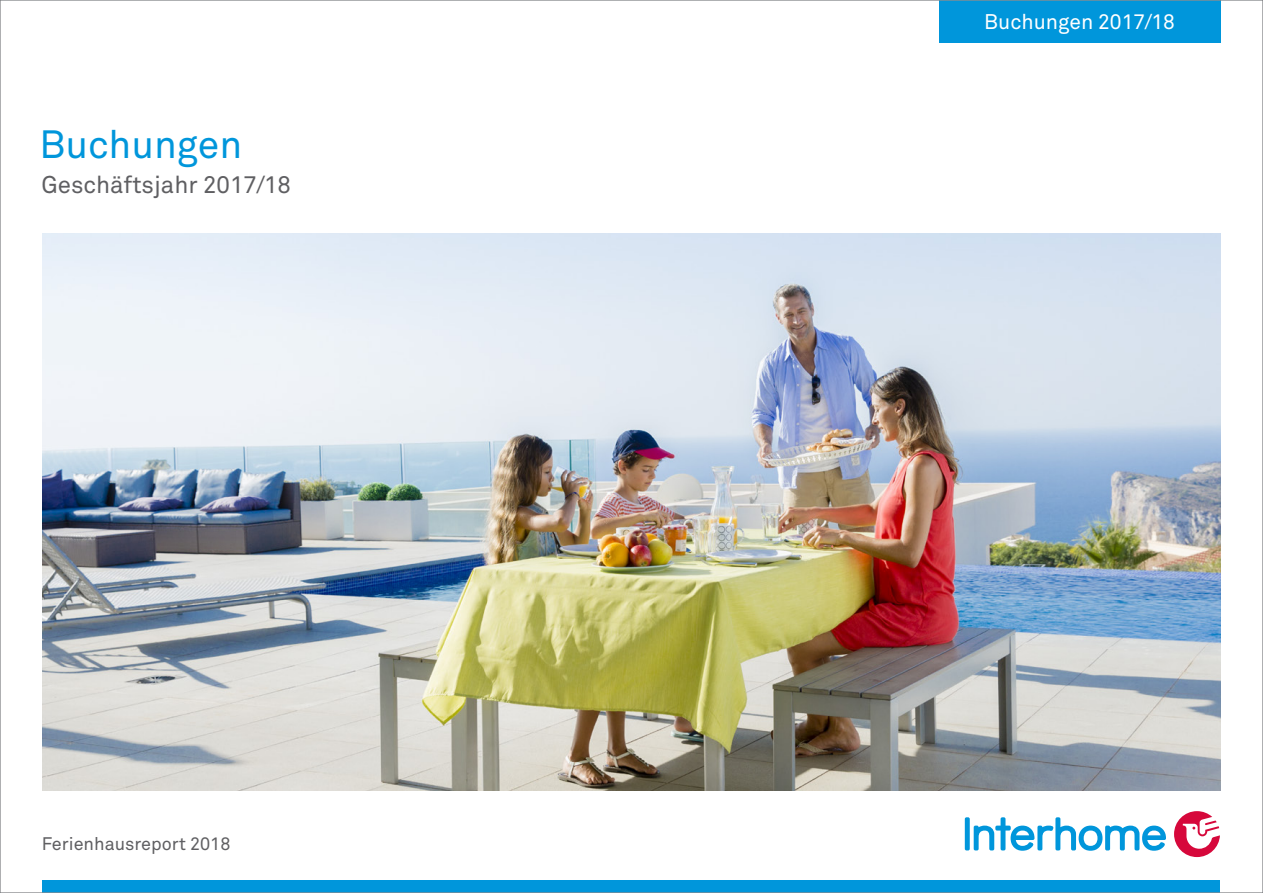
<style>
.page{position:relative;width:1263px;height:893px;background:#fff}
.page>*{position:absolute;margin:0;border:0;box-sizing:border-box;transform-origin:0 0}
.t1{font:39px "Akkurat Pro";color:#0096db}
.t2{font:24px "Akkurat Pro";color:#5f5f62}
.t3{font:21px "Akkurat Pro";color:#fff}
.t4{font:18px "Akkurat Pro";color:#5f5f62}
</style>
<div class="page">
<div style="left:43px;top:880px;width:1177px;height:13px;background:#0096db"></div>
<div style="left:965px;top:817px;width:5px;height:33px;background:#0096db;border-radius:2px"></div>
<svg style="left:974px;top:817px;width:192px;height:34px"></svg>
<svg style="left:1174px;top:811px;width:46px;height:46px"></svg>
<div style="left:939px;top:0;width:281px;height:43px;background:#0096db"></div>
<img style="left:43px;top:234px;width:1177px;height:557px">
<h1 class="t1" style="left:39px;top:122px;width:204px">Buchungen</h1>
<h2 class="t2" style="left:41px;top:170px;width:251px">Geschäftsjahr 2017/18</h2>
<p class="t4" style="left:42px;top:834px;width:190px">Ferienhausreport 2018</p>
<p class="t3" style="left:984px;top:10px;width:192px">Buchungen 2017/18</p>
</div>
